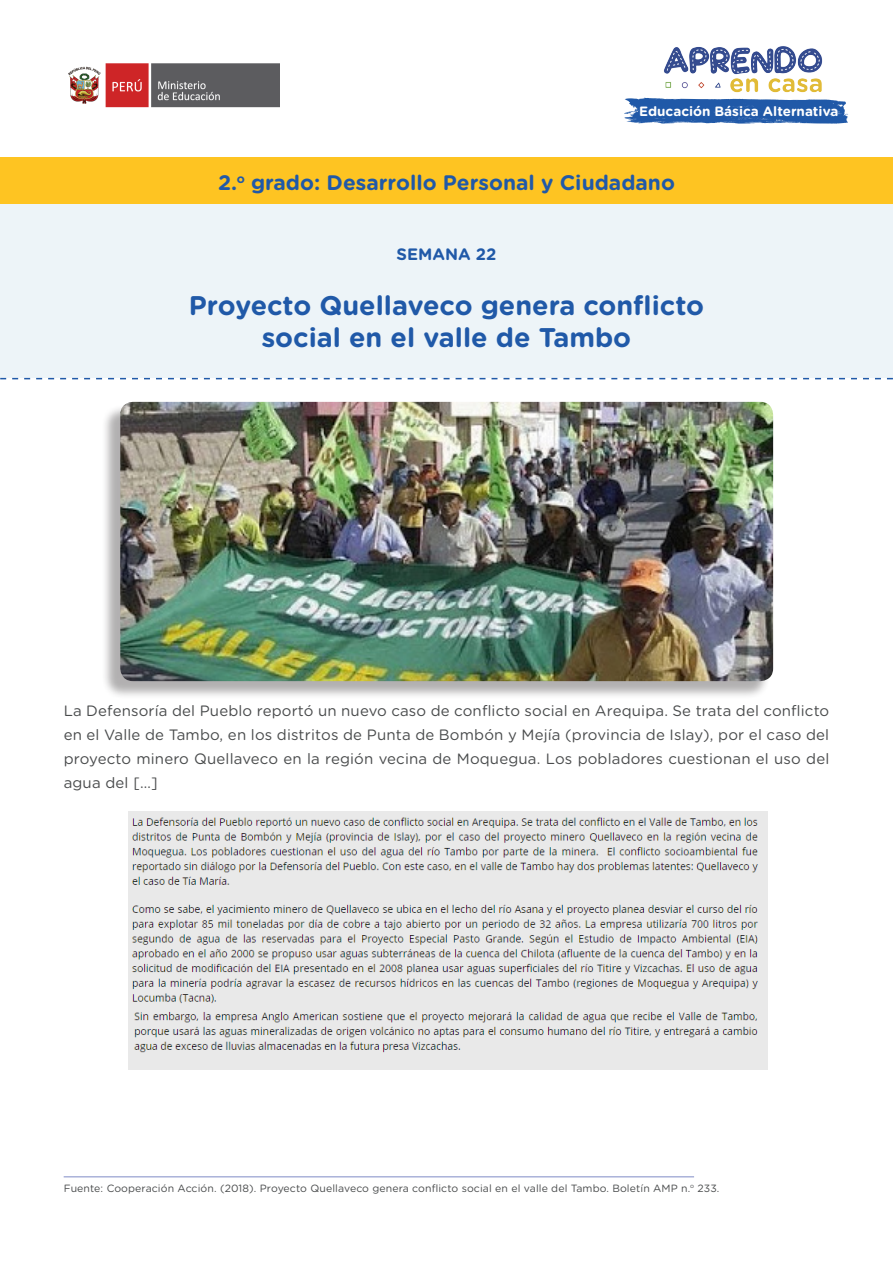
<style>
.page{position:relative;width:893px;height:1263px;background:#fff}
.page>*{position:absolute;margin:0;border:0;box-sizing:border-box;transform-origin:0 0}
.t1{font:700 27px "Gotham Rounded";color:#2059a8}
.t2{font:700 21px "Gotham Rounded";color:#2059a8}
.t3{font:700 16.5px "Gotham Rounded";color:#2059a8}
.t4{font:15px/24px "Gotham Rounded";letter-spacing:.01em;color:#494b4c;text-align:justify}
.t5{font:700 13.5px "Gotham Rounded";color:#fff}
.t6{font:10.5px "Gotham Rounded";letter-spacing:.01em;color:#494b4c}
</style>
<div class="page">
<div style="left:0;top:185px;width:893px;height:193px;background:#edf4f8"></div>
<div style="left:0;top:157px;width:893px;height:47px;background:#fec422"></div>
<svg style="left:0;top:378px;width:893px;height:1px"></svg>
<img style="left:68px;top:63px;width:212px;height:45px">
<svg style="left:624px;top:98px;width:224px;height:26px;background:#3e6fb3"></svg>
<img style="left:664px;top:46px;width:159px;height:47px">
<div style="left:101px;top:404px;width:669px;height:296px;background:#231f20;opacity:.35"></div>
<img style="left:120px;top:402px;width:653px;height:279px">
<img style="left:129px;top:811px;width:639px;height:259px">
<hr style="left:64px;top:1176px;width:630px;height:1px;background:#aab2d9">
<p class="t5" style="left:639px;top:101px;width:201px">Educación Básica Alternativa</p>
<p class="t2" style="left:218px;top:167px;width:458px">2.<sup>o</sup> grado: Desarrollo Personal y Ciudadano</p>
<p class="t3" style="left:397px;top:242px;width:101px">SEMANA 22</p>
<p class="t1" style="left:189px;top:286px;width:517px">Proyecto Quellaveco genera conflicto</p>
<p class="t1" style="left:262px;top:318px;width:371px">social en el valle de Tambo</p>
<p class="t4" style="left:64px;top:698px;width:767px">La Defensoría del Pueblo reportó un nuevo caso de conflicto social en Arequipa. Se trata del conflicto en el Valle de Tambo, en los distritos de Punta de Bombón y Mejía (provincia de Islay), por el caso del proyecto minero Quellaveco en la región vecina de Moquegua. Los pobladores cuestionan el uso del agua del […]</p>
<p class="t6" style="left:64px;top:1180px;width:657px">Fuente: Cooperación Acción. (2018). Proyecto Quellaveco genera conflicto social en el valle del Tambo. Boletín AMP n.<sup>o</sup> 233.</p>
</div>
